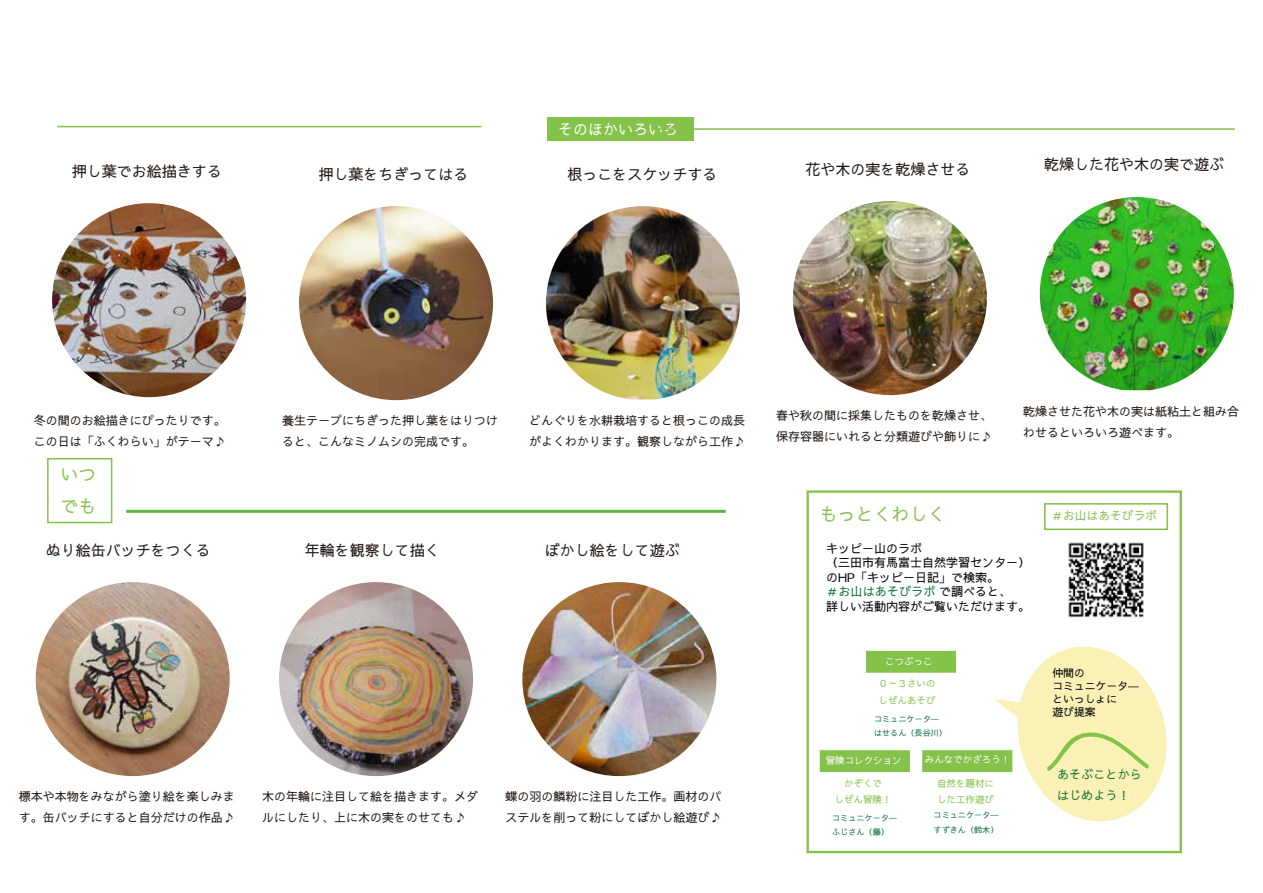
<style>
.page{position:relative;width:1263px;height:893px;background:#fff}
.page>*{position:absolute;margin:0;border:0;box-sizing:border-box;transform-origin:0 0}
.t1{font:500 18px/31.5px "Sawarabi Gothic";color:#84c24a}
.t2{font:500 15px "Sawarabi Gothic";color:#231815}
.t3{font:500 15px "Sawarabi Gothic";color:#fff}
.t4{font:500 12.15px/21.3px "Sawarabi Gothic";color:#106f38}
.t5{font:500 12px/21px "Sawarabi Gothic";color:#231815}
.t6{font:500 12px/14.4px "Sawarabi Gothic";color:#000}
.t7{font:500 11.7px "Sawarabi Gothic";color:#84c24a}
.t8{font:500 10.8px/12.9px "Sawarabi Gothic";color:#000}
.t9{font:500 9.45px/16.6px "Sawarabi Gothic";color:#84c24a}
.t10{font:500 9.45px "Sawarabi Gothic";color:#fff}
.t11{font:500 8.1px/14.2px "Sawarabi Gothic";color:#106f38}
.s1{font-size:12px;color:#000}
</style>
<div class="page">
<hr style="left:126px;top:510px;width:599px;height:3px;background:#5ab539">
<img style="left:36px;top:582px;width:194px;height:194px;border-radius:97px">
<img style="left:279px;top:582px;width:194px;height:194px;border-radius:97px">
<img style="left:522px;top:582px;width:194px;height:194px;border-radius:97px">
<img style="left:299px;top:206px;width:194px;height:194px;border-radius:97px">
<img style="left:546px;top:206px;width:194px;height:193px">
<img style="left:793px;top:201px;width:194px;height:194px;border-radius:97px">
<img style="left:1039px;top:197px;width:194px;height:193px">
<div style="left:47px;top:458px;width:65px;height:65px;border:2px solid #84c24a"></div>
<img style="left:52px;top:203px;width:194px;height:194px;border-radius:97px">
<div style="left:1044px;top:503px;width:124px;height:27px;border:2px solid #84c24a"></div>
<div style="left:806px;top:490px;width:376px;height:363px;border:2px solid #84c24a"></div>
<img style="left:1068px;top:542px;width:76px;height:76px">
<div style="left:866px;top:651px;width:90px;height:22px;background:#84c24a;border:1px solid #84c24a"></div>
<div style="left:819px;top:750px;width:91px;height:22px;background:#84c24a;border:1px solid #84c24a"></div>
<div style="left:922px;top:750px;width:90px;height:22px;background:#84c24a;border:1px solid #84c24a"></div>
<svg style="left:994px;top:647px;width:172px;height:174px"></svg>
<hr style="left:57px;top:126px;width:424px;height:1px;background:#84c24a">
<div style="left:548px;top:117px;width:146px;height:24px;background:#84c24a"></div>
<hr style="left:651px;top:128px;width:583px;height:2px;background:#84c24a">
<p class="t2" style="left:72px;top:160px;width:151px">押し葉でお絵描きする</p>
<p class="t2" style="left:318px;top:163px;width:151px">押し葉をちぎってはる</p>
<p class="t3" style="left:558px;top:119px;width:121px">そのほかいろいろ</p>
<p class="t2" style="left:567px;top:163px;width:151px">根っこをスケッチする</p>
<p class="t2" style="left:805px;top:158px;width:166px">花や木の実を乾燥させる</p>
<p class="t2" style="left:1044px;top:154px;width:181px">乾燥した花や木の実で遊ぶ</p>
<p class="t5" style="left:34px;top:409px;width:194px">冬の間のお絵描きにぴったりです。この日は「ふくわらい」がテーマ♪</p>
<p class="t5" style="left:282px;top:409px;width:217px">養生テープにちぎった押し葉をはりつけると、こんなミノムシの完成です。</p>
<p class="t5" style="left:529px;top:409px;width:217px">どんぐりを水耕栽培すると根っこの成長がよくわかります。観察しながら工作♪</p>
<p class="t5" style="left:776px;top:404px;width:217px">春や秋の間に採集したものを乾燥させ、保存容器にいれると分類遊びや飾りに♪</p>
<p class="t5" style="left:1023px;top:400px;width:217px">乾燥させた花や木の実は紙粘土と組み合わせるといろいろ遊べます。</p>
<h1 class="t1" style="left:60px;top:458px;width:37px">いつでも</h1>
<p class="t2" style="left:46px;top:539px;width:166px">ぬり絵缶バッチをつくる</p>
<p class="t2" style="left:305px;top:539px;width:137px">年輪を観察して描く</p>
<p class="t2" style="left:545px;top:539px;width:136px">ぼかし絵をして遊ぶ</p>
<h1 class="t1" style="left:819px;top:498px;width:127px">もっとくわしく</h1>
<p class="t7" style="left:1051px;top:507px;width:107px">＃お山はあそびラボ</p>
<p class="t6" style="left:826px;top:541px;width:205px">キッピー山のラボ<br>（三田市有馬富士自然学習センター）のHP「キッピー日記」で検索。</p>
<p class="t4" style="left:826px;top:580px;width:186px">＃お山はあそびラボ <span class="s1">で調べると、</span></p>
<p class="t6" style="left:826px;top:598px;width:205px">詳しい活動内容がご覧いただけます。</p>
<p class="t10" style="left:885px;top:654px;width:49px">こつぶっこ</p>
<p class="t9" style="left:878px;top:675px;width:58px">０～３さいのしぜんあそび</p>
<p class="t11" style="left:874px;top:712px;width:74px">コミュニケータ―はせるん（長谷川）</p>
<p class="t8" style="left:1052px;top:666px;width:88px">仲間の<br>コミュニケータ―といっしょに<br>遊び提案</p>
<p class="t10" style="left:825px;top:753px;width:77px">冒険コレクション</p>
<p class="t10" style="left:925px;top:752px;width:87px">みんなでかざろう！</p>
<p class="t5" style="left:19px;top:785px;width:218px">標本や本物をみながら塗り絵を楽しみます。缶バッチにすると自分だけの作品♪</p>
<p class="t5" style="left:262px;top:785px;width:218px">木の年輪に注目して絵を描きます。メダルにしたり、上に木の実をのせても♪</p>
<p class="t5" style="left:505px;top:785px;width:217px">蝶の羽の鱗粉に注目した工作。画材のパステルを削って粉にしてぼかし絵遊び♪</p>
<p class="t9" style="left:834px;top:774px;width:58px">　かぞくでしぜん冒険！</p>
<p class="t11" style="left:832px;top:810px;width:66px">コミュニケータ―ふじさん（藤）</p>
<p class="t9" style="left:937px;top:774px;width:58px">自然を題材にした工作遊び</p>
<p class="t11" style="left:933px;top:808px;width:66px">コミュニケータ―すずきん（鈴木）</p>
<p class="t4" style="left:1057px;top:763px;width:87px">あそぶことからはじめよう！</p>
</div>
